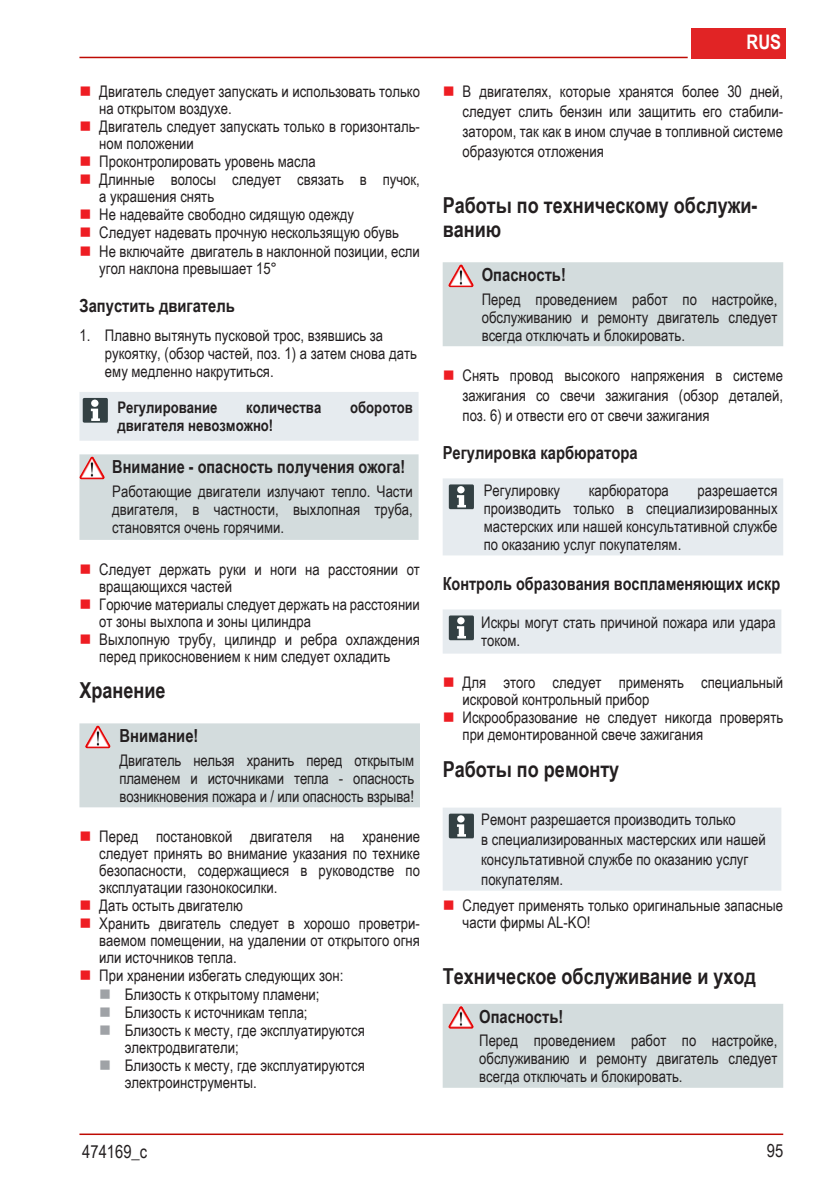
<style>
.page{position:relative;width:840px;height:1191px;background:#fff}
.page>*{position:absolute;margin:0;border:0;box-sizing:border-box;transform-origin:0 0}
.Überschrift_1{font:700 22px/24px "Arial Narrow";color:#231f20}
.t1{font:700 20px "Arial Narrow";color:#fff}
.Überschrift_2{font:700 18px "Arial Narrow";color:#231f20}
.Hinweistext_Fett{font:700 18px "Arial Narrow";color:#231f20}
.t2{font:18px "Arial Narrow";color:#231f20}
.Hinweistext{font:16px/17px "Arial Narrow";color:#231f20}
.Hinweistext-2{font:700 16px "Arial Narrow";color:#231f20}
</style>
<div class="page">
<div style="left:691px;top:28px;width:94px;height:30px;background:#e12425"></div>
<hr style="left:79px;top:57px;width:608px;height:1px;background:#be0a03">
<hr style="left:79px;top:1133px;width:703px;height:2px;background:#be0a03">
<div style="left:79px;top:392px;width:339px;height:49px;background:#e6ebef"></div>
<div style="left:91px;top:399px;width:7px;height:8px;background:#fff;border-radius:50%"></div>
<div style="left:79px;top:454px;width:339px;height:86px;background:#d3dcdd"></div>
<img style="left:79px;top:456px;width:26px;height:23px">
<div style="left:79px;top:723px;width:341px;height:84px;background:#d3dcdd"></div>
<img style="left:85px;top:725px;width:25px;height:23px">
<div style="left:442px;top:262px;width:340px;height:84px;background:#d3dcdd"></div>
<img style="left:448px;top:264px;width:25px;height:23px">
<div style="left:443px;top:478px;width:339px;height:77px;background:#e6ebef"></div>
<div style="left:457px;top:486px;width:7px;height:7px;background:#fff;border-radius:50%"></div>
<div style="left:443px;top:609px;width:338px;height:44px;background:#e6ebef"></div>
<div style="left:457px;top:617px;width:7px;height:7px;background:#fff;border-radius:50%"></div>
<div style="left:443px;top:808px;width:338px;height:82px;background:#e6ebef"></div>
<div style="left:457px;top:815px;width:7px;height:7px;background:#fff;border-radius:50%"></div>
<div style="left:442px;top:1004px;width:340px;height:83px;background:#d3dcdd"></div>
<img style="left:448px;top:1006px;width:25px;height:22px">
<p class="Hinweistext" style="left:99px;top:82px;width:322px">Двигатель следует запускать и использовать только на открытом воздухе.</p>
<p class="Hinweistext" style="left:99px;top:117px;width:321px">Двигатель следует запускать только в горизонталь&shy;ном положении</p>
<p class="Hinweistext" style="left:99px;top:152px;width:218px">Проконтролировать уровень масла</p>
<p class="Hinweistext" style="left:99px;top:170px;width:322px">Длинные волосы следует связать в пучок, а украшения снять</p>
<p class="Hinweistext" style="left:99px;top:205px;width:256px">Не надевайте свободно сидящую одежду</p>
<p class="Hinweistext" style="left:99px;top:224px;width:301px">Следует надевать прочную нескользящую обувь</p>
<p class="Hinweistext" style="left:99px;top:242px;width:322px">Не включайте двигатель в наклонной позиции, если угол наклона превышает 15°</p>
<p class="Überschrift_2" style="left:79px;top:292px;width:157px">Запустить двигатель</p>
<p class="Hinweistext" style="left:105px;top:326px;width:313px;line-height:18px;text-indent:-26px">1. Плавно вытянуть пусковой трос, взявшись за рукоятку, (обзор частей, поз. 1) а затем снова дать ему медленно накрутиться.</p>
<p class="Hinweistext-2" style="left:117px;top:395px;width:101px">Регулирование</p>
<p class="Hinweistext-2" style="left:246px;top:395px;width:76px">количества</p>
<p class="Hinweistext-2" style="left:350px;top:395px;width:64px">оборотов</p>
<p class="Hinweistext-2" style="left:117px;top:413px;width:157px">двигателя невозможно!</p>
<p class="Hinweistext_Fett" style="left:112px;top:453px;width:294px">Внимание - опасность получения ожога!</p>
<p class="Hinweistext" style="left:112px;top:481px;width:302px;line-height:18px;text-align:justify">Работающие двигатели излучают тепло. Части двигателя, в частности, выхлопная труба, становятся очень горячими.</p>
<p class="Hinweistext" style="left:99px;top:560px;width:322px">Следует держать руки и ноги на расстоянии от вращающихся частей</p>
<p class="Hinweistext" style="left:99px;top:595px;width:322px">Горючие материалы следует держать на расстоянии от зоны выхлопа и зоны цилиндра</p>
<p class="Hinweistext" style="left:99px;top:630px;width:322px">Выхлопную трубу, цилиндр и ребра охлаждения перед прикосновением к ним следует охладить</p>
<p class="Überschrift_1" style="left:79px;top:677px;width:88px">Хранение</p>
<p class="Hinweistext_Fett" style="left:119px;top:722px;width:80px">Внимание!</p>
<p class="Hinweistext" style="left:119px;top:750px;width:296px;line-height:18px;text-align:justify">Двигатель нельзя хранить перед открытым пламенем и источниками тепла - опасность возникновения пожара и / или опасность взрыва!</p>
<p class="Hinweistext" style="left:99px;top:827px;width:322px;text-align:justify">Перед постановкой двигателя на хранение следует принять во внимание указания по технике безопасности, содержащиеся в руководстве по эксплуатации газонокосилки.</p>
<p class="Hinweistext" style="left:99px;top:896px;width:145px">Дать остыть двигателю</p>
<p class="Hinweistext" style="left:99px;top:914px;width:322px;text-align:justify">Хранить двигатель следует в хорошо проветри&shy;ваемом помещении, на удалении от открытого огня или источников тепла.</p>
<p class="Hinweistext" style="left:99px;top:966px;width:245px">При хранении избегать следующих зон:</p>
<p class="Hinweistext" style="left:125px;top:985px;width:196px">Близость к открытому пламени;</p>
<p class="Hinweistext" style="left:125px;top:1003px;width:184px">Близость к источникам тепла;</p>
<p class="Hinweistext" style="left:125px;top:1021px;width:241px">Близость к месту, где эксплуатируются электродвигатели;</p>
<p class="Hinweistext" style="left:125px;top:1056px;width:241px">Близость к месту, где эксплуатируются электроинструменты.</p>
<p class="t1" style="left:746px;top:27px;width:36px">RUS</p>
<p class="Hinweistext" style="left:462px;top:80px;width:322px;line-height:20px;text-align:justify">В двигателях, которые хранятся более 30 дней, следует слить бензин или защитить его стабили&shy;затором, так как в ином случае в топливной системе образуются отложения</p>
<p class="Überschrift_1" style="left:442px;top:192px;width:315px">Работы по техническому обслужи&shy;ванию</p>
<p class="Hinweistext_Fett" style="left:481px;top:261px;width:86px">Опасность!</p>
<p class="Hinweistext" style="left:481px;top:289px;width:297px;line-height:18px;text-align:justify">Перед проведением работ по настройке, обслуживанию и ремонту двигатель следует всегда отключать и блокировать.</p>
<p class="Hinweistext" style="left:462px;top:365px;width:322px;line-height:20px;text-align:justify">Снять провод высокого напряжения в системе зажигания со свечи зажигания (обзор деталей, поз. 6) и отвести его от свечи зажигания</p>
<p class="Überschrift_2" style="left:442px;top:439px;width:196px">Регулировка карбюратора</p>
<p class="Hinweistext" style="left:483px;top:481px;width:78px">Регулировку</p>
<p class="Hinweistext" style="left:588px;top:481px;width:82px">карбюратора</p>
<p class="Hinweistext" style="left:483px;top:480px;width:295px;line-height:18px;text-align:justify;text-indent:213px">разрешается производить только в специализированных мастерских или нашей консультативной службе по оказанию услуг покупателям.</p>
<p class="Überschrift_2" style="left:442px;top:570px;width:339px">Контроль образования воспламеняющих искр</p>
<p class="Hinweistext" style="left:481px;top:613px;width:296px;line-height:18px">Искры могут стать причиной пожара или удара током.</p>
<p class="Hinweistext" style="left:462px;top:673px;width:322px">Для этого следует применять специальный искровой контрольный прибор</p>
<p class="Hinweistext" style="left:462px;top:708px;width:322px">Искрообразование не следует никогда проверять при демонтированной свече зажигания</p>
<p class="Überschrift_1" style="left:442px;top:756px;width:178px">Работы по ремонту</p>
<p class="Hinweistext" style="left:481px;top:808px;width:286px;line-height:20px">Ремонт разрешается производить только<br>в специализированных мастерских или нашей консультативной службе по оказанию услуг покупателям.</p>
<p class="Hinweistext" style="left:462px;top:896px;width:322px">Следует применять только оригинальные запасные части фирмы AL-KO!</p>
<p class="Überschrift_1" style="left:442px;top:963px;width:315px">Техническое обслуживание и уход</p>
<p class="Hinweistext_Fett" style="left:479px;top:1003px;width:86px">Опасность!</p>
<p class="Hinweistext" style="left:479px;top:1030px;width:300px;line-height:18px;text-align:justify">Перед проведением работ по настройке, обслуживанию и ремонту двигатель следует всегда отключать и блокировать.</p>
<p class="t2" style="left:82px;top:1138px;width:66px">474169_c</p>
<p class="t2" style="left:766px;top:1137px;width:18px">95</p>
</div>
